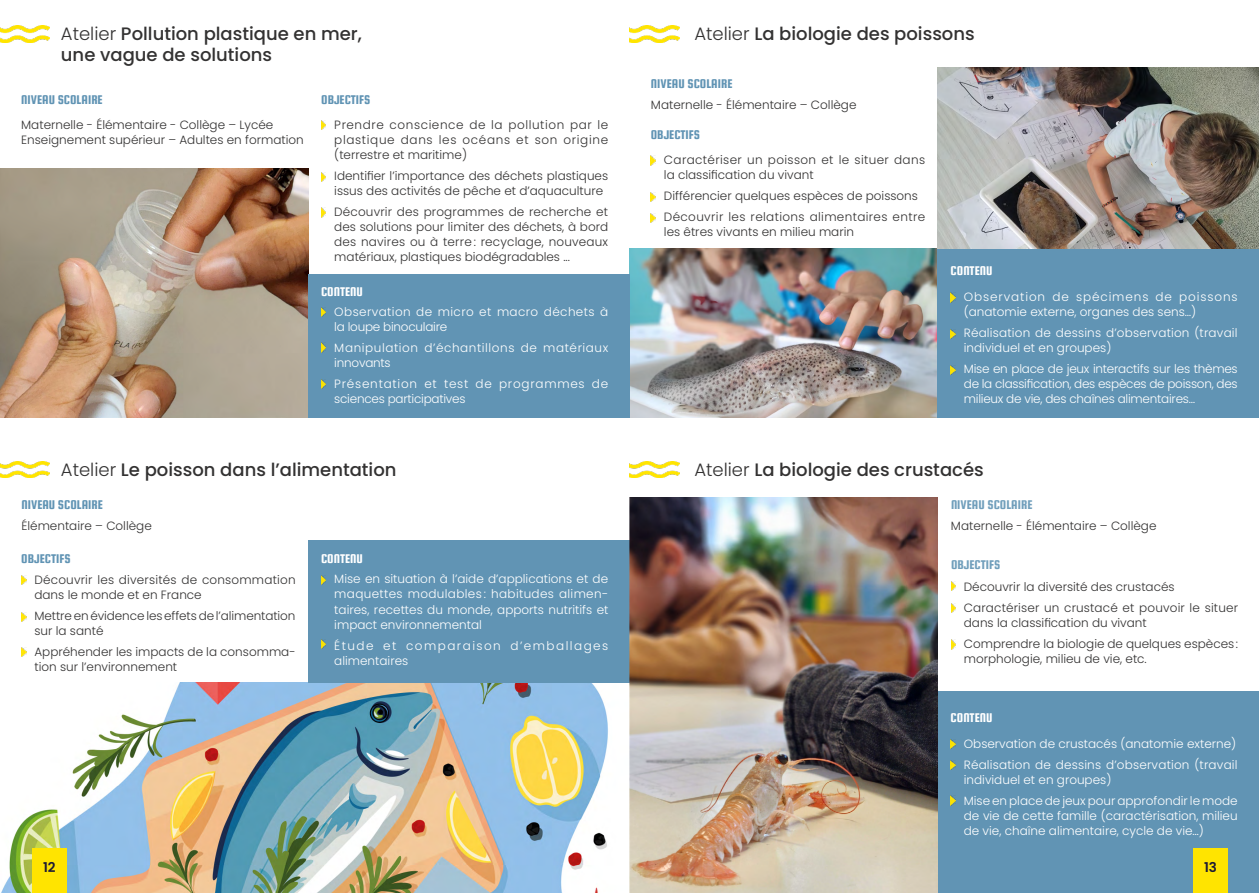
<style>
.page{position:relative;width:1259px;height:893px;background:#fff}
.page>*{position:absolute;margin:0;border:0;box-sizing:border-box;transform-origin:0 0}
.t1{font:500 18px/21px "Poppins";color:#333232}
.t2{font:13.5px "Squada One";color:#6194b4}
.t3{font:13.5px "Squada One";color:#fff}
.t4{font:600 13.5px "Poppins";color:#1c1a34}
.t5{font:300 12px/15px "Poppins";color:#333232}
.t6{font:300 12px/15px "Poppins";color:#fff}
.t7{font:300 12px/15px "Poppins";letter-spacing:.03em;color:#333232}
.t8{font:300 12px/15px "Poppins";letter-spacing:.075em;color:#fff}
.t9{font:300 12px/15px "Poppins";letter-spacing:.065em;color:#fff}
.t10{font:300 12px/15px "Poppins";letter-spacing:.035em;color:#fff}
.t11{font:300 12px/15px "Poppins";letter-spacing:.05em;color:#fff}
.t12{font:300 12px/15px "Poppins";letter-spacing:.12em;color:#fff}
.s1{font-weight:300}
</style>
<div class="page">
<div style="left:938px;top:691px;width:321px;height:202px;background:#6194b4"></div>
<svg style="left:950px;top:739px;width:5px;height:10px"></svg>
<svg style="left:950px;top:760px;width:5px;height:9px"></svg>
<svg style="left:950px;top:796px;width:5px;height:9px"></svg>
<img style="left:629px;top:249px;width:309px;height:168px">
<div style="left:938px;top:249px;width:321px;height:168px;background:#6194b4"></div>
<img style="left:1px;top:682px;width:628px;height:211px">
<div style="left:32px;top:849px;width:34px;height:44px;background:#ffe400"></div>
<svg style="left:21px;top:575px;width:5px;height:10px"></svg>
<svg style="left:21px;top:613px;width:5px;height:9px"></svg>
<svg style="left:21px;top:647px;width:5px;height:9px"></svg>
<div style="left:308px;top:540px;width:321px;height:142px;background:#6194b4"></div>
<svg style="left:321px;top:575px;width:5px;height:9px"></svg>
<svg style="left:321px;top:639px;width:5px;height:9px"></svg>
<div style="left:1193px;top:849px;width:34px;height:44px;background:#ffe400"></div>
<img style="left:938px;top:67px;width:321px;height:182px">
<svg style="left:651px;top:156px;width:4px;height:9px"></svg>
<svg style="left:651px;top:192px;width:4px;height:9px"></svg>
<svg style="left:651px;top:214px;width:5px;height:9px"></svg>
<svg style="left:950px;top:293px;width:5px;height:9px"></svg>
<svg style="left:950px;top:329px;width:5px;height:9px"></svg>
<svg style="left:950px;top:365px;width:5px;height:10px"></svg>
<img style="left:0;top:169px;width:308px;height:248px">
<div style="left:308px;top:274px;width:321px;height:143px;background:#6194b4"></div>
<svg style="left:321px;top:307px;width:5px;height:10px"></svg>
<svg style="left:321px;top:343px;width:5px;height:9px"></svg>
<svg style="left:321px;top:379px;width:5px;height:10px"></svg>
<svg style="left:321px;top:121px;width:5px;height:9px"></svg>
<svg style="left:321px;top:172px;width:5px;height:10px"></svg>
<svg style="left:321px;top:208px;width:5px;height:9px"></svg>
<img style="left:629px;top:497px;width:309px;height:396px">
<svg style="left:951px;top:582px;width:5px;height:9px"></svg>
<svg style="left:951px;top:603px;width:5px;height:9px"></svg>
<svg style="left:951px;top:640px;width:5px;height:9px"></svg>
<img style="left:0;top:25px;width:50px;height:17px">
<img style="left:0;top:461px;width:50px;height:17px">
<img style="left:629px;top:25px;width:50px;height:17px">
<img style="left:629px;top:461px;width:50px;height:17px">
<h1 class="t1" style="left:61px;top:23px;width:302px"><span class="s1">Atelier</span> Pollution plastique en mer, une vague de solutions</h1>
<p class="t2" style="left:21px;top:93px;width:83px">NIVEAU SCOLAIRE</p>
<p class="t5" style="left:21px;top:117px;width:284px">Maternelle - Élémentaire - Collège – Lycée<br>Enseignement supérieur – Adultes en formation</p>
<p class="t2" style="left:321px;top:93px;width:51px">OBJECTIFS</p>
<p class="t5" style="left:334px;top:117px;width:275px;text-align:justify">Prendre conscience de la pollution par le plastique dans les océans et son origine (terrestre et maritime)</p>
<p class="t5" style="left:334px;top:168px;width:275px">Identifier l’importance des déchets plastiques issus des activités de pêche et d’aquaculture</p>
<p class="t5" style="left:334px;top:204px;width:275px;text-align:justify">Découvrir des programmes de recherche et des solutions pour limiter des déchets, à bord des navires ou à terre : recyclage, nouveaux matériaux, plastiques biodégradables ...</p>
<p class="t3" style="left:321px;top:284px;width:43px">CONTENU</p>
<p class="t10" style="left:334px;top:304px;width:275px">Observation de micro et macro déchets à la loupe binoculaire</p>
<p class="t11" style="left:334px;top:340px;width:275px">Manipulation d’échantillons de matériaux innovants</p>
<p class="t9" style="left:334px;top:376px;width:275px">Présentation et test de programmes de sciences participatives</p>
<h1 class="t1" style="left:61px;top:459px;width:337px"><span class="s1">Atelier</span> Le poisson dans l’alimentation</h1>
<p class="t2" style="left:21px;top:497px;width:83px">NIVEAU SCOLAIRE</p>
<p class="t5" style="left:21px;top:518px;width:132px">Élémentaire – Collège</p>
<p class="t2" style="left:21px;top:552px;width:51px">OBJECTIFS</p>
<p class="t5" style="left:34px;top:572px;width:263px">Découvrir les diversités de consommation dans le monde et en France</p>
<p class="t5" style="left:34px;top:608px;width:262px">Mettre en évidence les effets de l’alimentation sur la santé</p>
<p class="t5" style="left:34px;top:644px;width:263px">Appréhender les impacts de la consomma&shy;tion sur l’environnement</p>
<p class="t3" style="left:321px;top:552px;width:43px">CONTENU</p>
<p class="t6" style="left:334px;top:572px;width:276px;text-align:justify">Mise en situation à l’aide d’applications et de maquettes modulables : habitudes alimen&shy;taires, recettes du monde, apports nutritifs et impact environnemental</p>
<p class="t12" style="left:334px;top:638px;width:275px">Étude et comparaison d’emballages alimentaires</p>
<p class="t4" style="left:43px;top:860px;width:14px">12</p>
<h1 class="t1" style="left:694px;top:23px;width:282px"><span class="s1">Atelier</span> La biologie des poissons</h1>
<p class="t2" style="left:651px;top:77px;width:83px">NIVEAU SCOLAIRE</p>
<p class="t5" style="left:651px;top:98px;width:207px">Maternelle - Élémentaire – Collège</p>
<p class="t2" style="left:651px;top:128px;width:51px">OBJECTIFS</p>
<p class="t7" style="left:664px;top:152px;width:263px">Caractériser un poisson et le situer dans la classification du vivant</p>
<p class="t7" style="left:664px;top:185px;width:263px;line-height:21px">Différencier quelques espèces de poissons<br>Découvrir les relations alimentaires entre</p>
<p class="t5" style="left:664px;top:224px;width:192px">les êtres vivants en milieu marin</p>
<p class="t3" style="left:950px;top:263px;width:43px">CONTENU</p>
<p class="t8" style="left:963px;top:289px;width:275px">Observation de spécimens de poissons (anatomie externe, organes des sens…)</p>
<p class="t6" style="left:963px;top:325px;width:275px">Réalisation de dessins d’observation (travail individuel et en groupes)</p>
<p class="t6" style="left:963px;top:361px;width:275px;text-align:justify">Mise en place de jeux interactifs sur les thèmes de la classification, des espèces de poisson, des milieux de vie, des chaînes alimentaires…</p>
<h1 class="t1" style="left:694px;top:459px;width:291px"><span class="s1">Atelier</span> La biologie des crustacés</h1>
<p class="t2" style="left:951px;top:497px;width:83px">NIVEAU SCOLAIRE</p>
<p class="t5" style="left:951px;top:518px;width:207px">Maternelle - Élémentaire – Collège</p>
<p class="t2" style="left:951px;top:558px;width:51px">OBJECTIFS</p>
<p class="t5" style="left:963px;top:576px;width:276px;line-height:21px">Découvrir la diversité des crustacés<br>Caractériser un crustacé et pouvoir le situer</p>
<p class="t5" style="left:963px;top:612px;width:276px;line-height:21px">dans la classification du vivant<br>Comprendre la biologie de quelques espèces:</p>
<p class="t5" style="left:963px;top:651px;width:184px">morphologie, milieu de vie, etc.</p>
<p class="t3" style="left:950px;top:710px;width:43px">CONTENU</p>
<p class="t6" style="left:963px;top:733px;width:275px;line-height:21px">Observation de crustacés (anatomie externe)<br>Réalisation de dessins d’observation (travail</p>
<p class="t6" style="left:963px;top:769px;width:275px;line-height:21px">individuel et en groupes)<br>Mise en place de jeux pour approfondir le mode</p>
<p class="t6" style="left:963px;top:808px;width:275px">de vie de cette famille (caractérisation, milieu de vie, chaîne alimentaire, cycle de vie…)</p>
<p class="t4" style="left:1204px;top:860px;width:14px">13</p>
</div>
